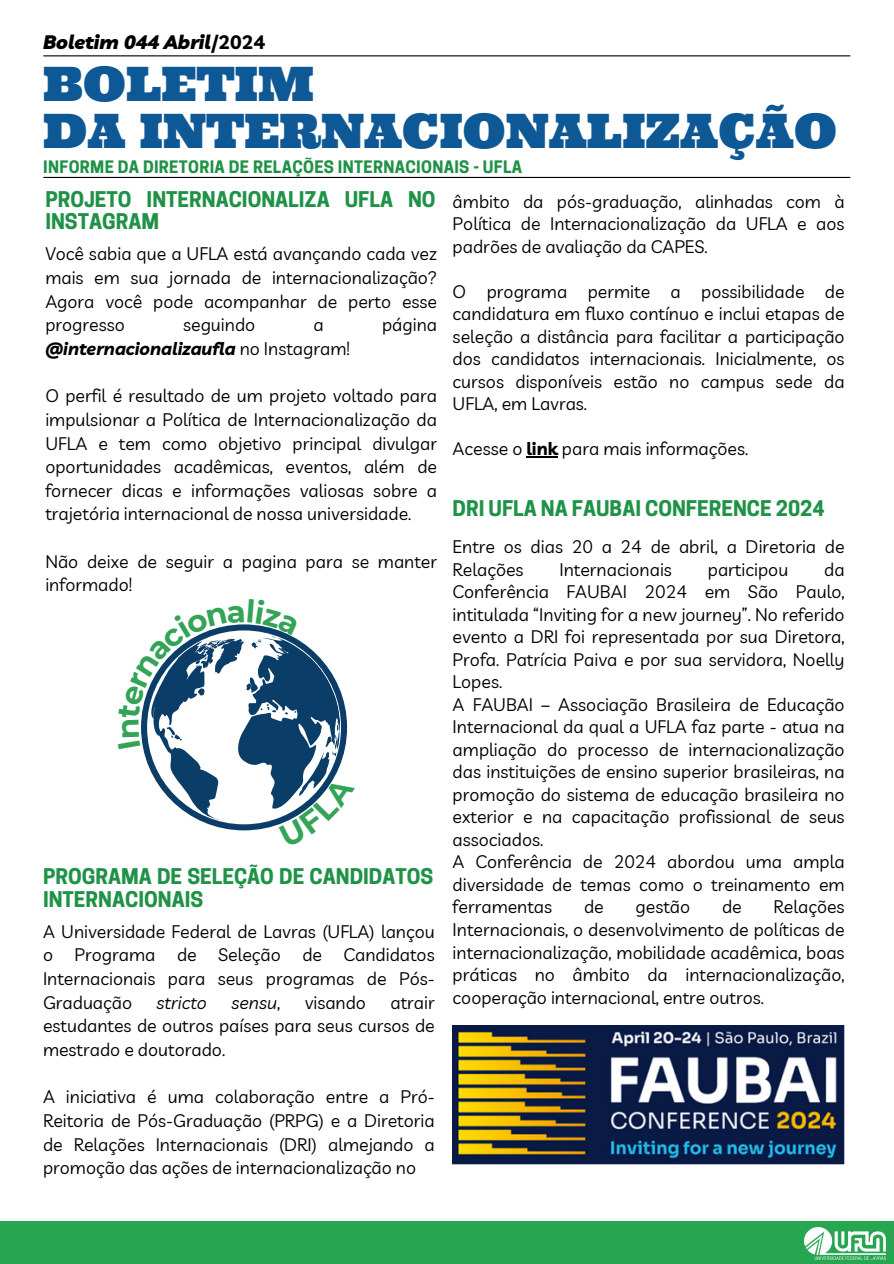
<style>
.page{position:relative;width:894px;height:1264px;background:#fff}
.page>*{position:absolute;margin:0;border:0;box-sizing:border-box;transform-origin:0 0}
.t1{font:47.55px/47.2px "Ultra";color:#0e5895}
.t2{font:700 20.25px/22.5px "Cooper Hewitt";color:#209247}
.t3{font:italic 900 19.5px "Livvic";color:#000}
.t4{font:17.7px/22.5px "Livvic";color:#000;text-align:justify}
.t5{font:italic 700 17.7px "Livvic";color:#000}
.t6{font:italic 17.7px "Livvic";color:#000}
.t7{font:700 16.2px "Cooper Hewitt";letter-spacing:.02em;color:#209247}
.s1{font-weight:700;font-style:normal}
.s2{font-weight:700}
.s3{font-weight:400;font-style:normal}
.s4{font-style:normal}
</style>
<div class="page">
<div style="left:0;top:1221px;width:893px;height:42px;background:#26a651"></div>
<img style="left:804px;top:1227px;width:81px;height:32px">
<hr style="left:43px;top:177px;width:807px;height:1px;background:#000">
<hr style="left:43px;top:55px;width:807px;height:1px;background:#000">
<img style="left:452px;top:1025px;width:392px;height:139px">
<hr style="left:526px;top:456px;width:31px;height:1px;background:#000">
<svg style="left:141px;top:624px;width:207px;height:207px"></svg>
<p class="t3" style="left:43px;top:29px;width:223px">Boletim 044 Abril<span class="s1">/2024</span></p>
<h3 class="t1" style="left:43px;top:59px;width:794px">BOLETIM<br>DA INTERNACIONALIZAÇÃO</h3>
<p class="t4" style="left:452px;top:190px;width:393px">âmbito da pós-graduação, alinhadas com à Política de Internacionalização da UFLA e aos padrões de avaliação da CAPES.</p>
<h2 class="t4" style="left:452px;top:280px;width:393px">O programa permite a possibilidade de candidatura em fluxo contínuo e inclui etapas de seleção a distância para facilitar a participação dos candidatos internacionais. Inicialmente, os cursos disponíveis estão no campus sede da UFLA, em Lavras.</h2>
<p class="t4" style="left:452px;top:437px;width:297px">Acesse o <span class="s2">link</span> para mais informações.</p>
<p class="t7" style="left:43px;top:161px;width:480px">INFORME DA DIRETORIA DE RELAÇÕES INTERNACIONAIS - UFLA</p>
<p class="t2" style="left:45px;top:190px;width:391px">PROJETO INTERNACIONALIZA UFLA NO<br>INSTAGRAM</p>
<h6 class="t4" style="left:45px;top:242px;width:393px;line-height:23.7px">Você sabia que a UFLA está avançando cada vez mais em sua jornada de internacionalização?<br>Agora você pode acompanhar de perto esse progresso</h6>
<h6 class="t4" style="left:183px;top:313px;width:74px">seguindo</h6>
<h6 class="t4" style="left:313px;top:313px;width:12px">a</h6>
<h6 class="t4" style="left:382px;top:313px;width:57px">página</h6>
<h6 class="t5" style="left:45px;top:337px;width:306px">@internacionalizaufla <span class="s3">no Instagram!</span></h6>
<h4 class="t4" style="left:45px;top:384px;width:393px;line-height:23.7px">O perfil é resultado de um projeto voltado para impulsionar a Política de Internacionalização da UFLA e tem como objetivo principal divulgar oportunidades acadêmicas, eventos, além de fornecer dicas e informações valiosas sobre a trajetória internacional de nossa universidade.</h4>
<p class="t4" style="left:45px;top:549px;width:393px;line-height:23.7px">Não deixe de seguir a pagina para se manter informado!</p>
<p class="t2" style="left:452px;top:500px;width:373px">DRI UFLA NA FAUBAI CONFERENCE 2024</p>
<p class="t4" style="left:452px;top:535px;width:393px">Entre os dias 20 a 24 de abril, a Diretoria de<br>Relações</p>
<p class="t4" style="left:452px;top:558px;width:393px;text-align:left;text-indent:371px">da Conferência FAUBAI 2024 em São Paulo, intitulada “Inviting for a new journey”. No referido evento a DRI foi representada por sua Diretora, Profa. Patrícia Paiva e por sua servidora, Noelly Lopes.<br>A FAUBAI – Associação Brasileira de Educação Internacional da qual a UFLA faz parte - atua na ampliação do processo de internacionalização das instituições de ensino superior brasileiras, na promoção do sistema de educação brasileira no exterior e na capacitação profissional de seus associados.<br>A Conferência de 2024 abordou uma ampla diversidade de temas como o treinamento em ferramentas</p>
<p class="t4" style="left:559px;top:558px;width:114px">Internacionais</p>
<p class="t4" style="left:707px;top:558px;width:82px">participou</p>
<p class="t2" style="left:43px;top:867px;width:391px">PROGRAMA DE SELEÇÃO DE CANDIDATOS<br>INTERNACIONAIS</p>
<p class="t4" style="left:452px;top:895px;width:393px;text-indent:321px">Relações Internacionais, o desenvolvimento de políticas de internacionalização, mobilidade acadêmica, boas práticas no âmbito da internacionalização, cooperação internacional, entre outros.</p>
<p class="t4" style="left:584px;top:895px;width:21px">de</p>
<p class="t4" style="left:635px;top:895px;width:56px">gestão</p>
<p class="t4" style="left:721px;top:895px;width:21px">de</p>
<p class="t4" style="left:43px;top:919px;width:393px;line-height:23.7px">A Universidade Federal de Lavras (UFLA) lançou o Programa de Seleção de Candidatos Internacionais para seus programas de Pós-Graduação</p>
<p class="t6" style="left:156px;top:990px;width:52px">stricto</p>
<p class="t6" style="left:231px;top:990px;width:50px">sensu<span class="s4">,</span></p>
<p class="t4" style="left:304px;top:990px;width:63px">visando</p>
<p class="t4" style="left:43px;top:990px;width:393px;line-height:23.7px;text-indent:347px">atrair estudantes de outros países para seus cursos de mestrado e doutorado.</p>
<p class="t4" style="left:43px;top:1084px;width:393px;line-height:23.7px">A iniciativa é uma colaboração entre a Pró-Reitoria de Pós-Graduação (PRPG) e a Diretoria de Relações Internacionais (DRI) almejando a promoção das ações de internacionalização no</p>
</div>
